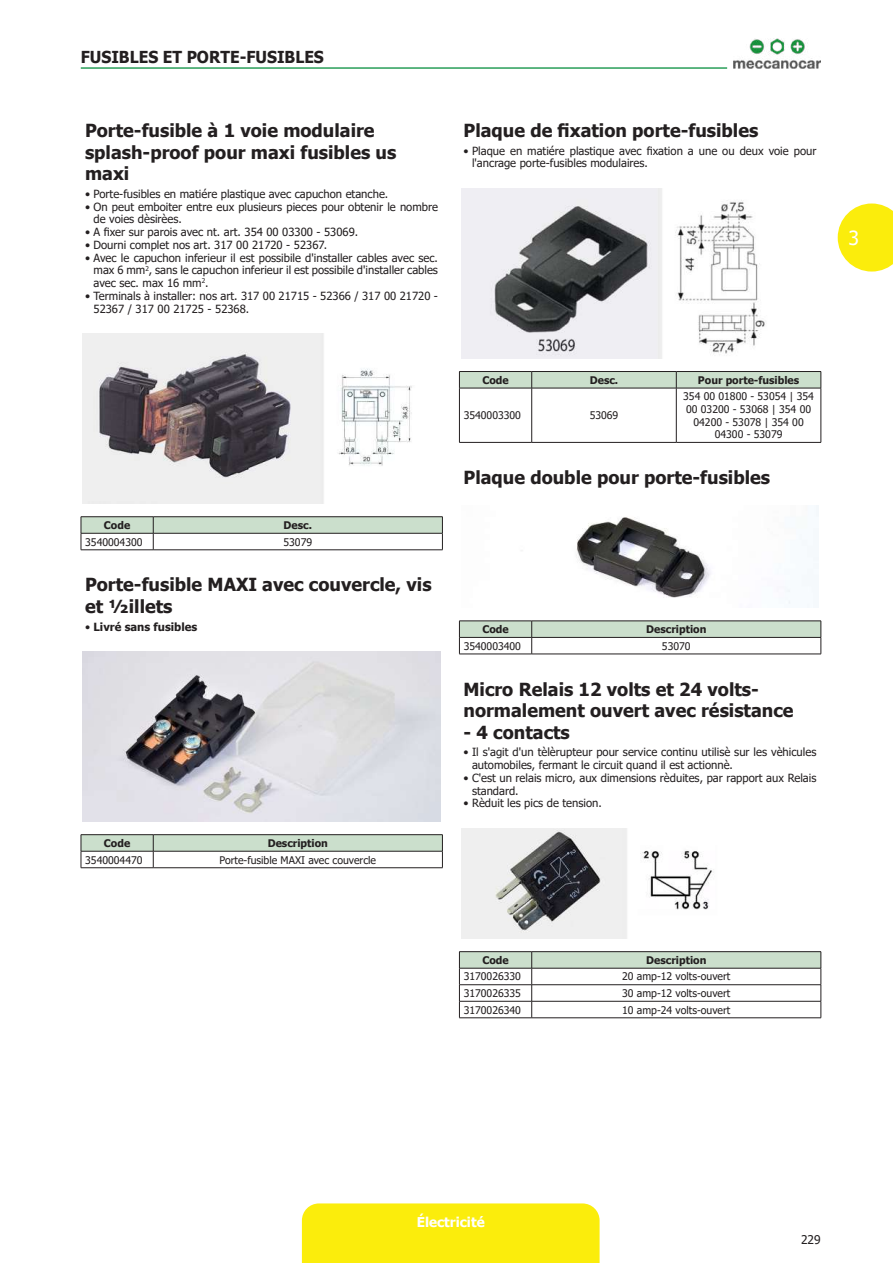
<style>
.page{position:relative;width:893px;height:1263px;background:#fff}
.page>*{position:absolute;margin:0;border:0;box-sizing:border-box;transform-origin:0 0}
.t1{font:19.5px "Tahoma";color:#fff}
.t2{font:700 18px/21.6px "Tahoma";color:#231f20}
.t3{font:700 16.5px "Tahoma";color:#231f20;scale:.95 1}
.t4{font:700 13.5px "Tahoma";color:#fff}
.t5{font:12px "Tahoma";color:#231f20}
.t6{font:11.25px/12.8px "Tahoma";color:#231f20}
.t7{font:700 11.25px "Tahoma";color:#231f20}
.t8{font:10.5px/12.6px "Tahoma";color:#231f20;text-align:center}
.t9{font:700 10.5px "Tahoma";color:#231f20}
.s1{font-weight:400}
</style>
<div class="page">
<div style="left:302px;top:1203px;width:298px;height:60px;background:#fbed0c"></div>
<svg style="left:838px;top:203px;width:55px;height:69px"></svg>
<img style="left:733px;top:38px;width:88px;height:31px">
<hr style="left:81px;top:67px;width:646px;height:2px;background:#2a9e59">
<img style="left:83px;top:334px;width:329px;height:170px">
<hr style="left:81px;top:516px;width:72px;height:1px;background:#231f20">
<hr style="left:153px;top:516px;width:290px;height:1px;background:#231f20">
<svg style="left:81px;top:517px;width:362px;height:32px"></svg>
<hr style="left:81px;top:549px;width:72px;height:1px;background:#231f20">
<hr style="left:153px;top:549px;width:290px;height:1px;background:#231f20">
<img style="left:83px;top:652px;width:357px;height:170px">
<hr style="left:81px;top:834px;width:72px;height:1px;background:#231f20">
<hr style="left:153px;top:834px;width:290px;height:1px;background:#231f20">
<svg style="left:81px;top:835px;width:362px;height:32px"></svg>
<hr style="left:81px;top:867px;width:72px;height:1px;background:#231f20">
<hr style="left:153px;top:867px;width:290px;height:1px;background:#231f20">
<img style="left:461px;top:189px;width:304px;height:170px">
<svg style="left:459px;top:371px;width:363px;height:17px;background:#bcb"></svg>
<hr style="left:459px;top:388px;width:73px;height:1px;background:#231f20">
<hr style="left:459px;top:388px;width:1px;height:54px;background:#231f20">
<hr style="left:532px;top:388px;width:144px;height:1px;background:#231f20">
<hr style="left:531px;top:388px;width:1px;height:54px;background:#231f20">
<hr style="left:676px;top:388px;width:145px;height:1px;background:#231f20">
<hr style="left:676px;top:388px;width:1px;height:54px;background:#231f20">
<hr style="left:821px;top:388px;width:1px;height:54px;background:#231f20">
<hr style="left:459px;top:442px;width:73px;height:1px;background:#231f20">
<hr style="left:532px;top:442px;width:144px;height:1px;background:#231f20">
<hr style="left:676px;top:442px;width:145px;height:1px;background:#231f20">
<img style="left:576px;top:506px;width:242px;height:98px">
<svg style="left:459px;top:621px;width:363px;height:33px"></svg>
<hr style="left:459px;top:654px;width:73px;height:1px;background:#231f20">
<hr style="left:532px;top:654px;width:289px;height:1px;background:#231f20">
<img style="left:461px;top:828px;width:253px;height:111px">
<hr style="left:459px;top:951px;width:73px;height:1px;background:#231f20">
<hr style="left:532px;top:951px;width:289px;height:1px;background:#231f20">
<svg style="left:459px;top:952px;width:363px;height:65px"></svg>
<hr style="left:459px;top:1017px;width:73px;height:1px;background:#231f20">
<hr style="left:532px;top:1017px;width:289px;height:1px;background:#231f20">
<h3 class="t3" style="left:81px;top:45px;width:21px">Fusibles</h3>
<h3 class="t3" style="left:163px;top:45px;width:99px">et porte-fusibles</h3>
<h2 class="t2" style="left:85px;top:120px;width:313px">Porte-fusible à 1 voie modulaire splash-proof pour maxi fusibles us maxi</h2>
<p class="t6" style="left:85px;top:188px;width:305px">• Porte-fusibles en matiére plastique avec capuchon etanche.</p>
<p class="t6" style="left:94px;top:201px;width:346px;text-indent:-9px">• On peut emboiter entre eux plusieurs pieces pour obtenir le nombre de voies dèsirèes.</p>
<p class="t6" style="left:85px;top:226px;width:275px">• A fixer sur parois avec nt. art. 354 00 03300 - 53069.</p>
<p class="t6" style="left:85px;top:239px;width:244px">• Dourni complet nos art. 317 00 21720 - 52367.</p>
<p class="t6" style="left:94px;top:252px;width:346px;text-align:justify;text-indent:-9px">• Avec le capuchon inferieur il est possibile d'installer cables avec sec. max 6 mm<sup>2</sup>, sans le capuchon inferieur il est possibile d'installer cables avec sec. max 16 mm<sup>2</sup>.</p>
<p class="t6" style="left:94px;top:290px;width:346px;text-indent:-9px">• Terminals à installer: nos art. 317 00 21715 - 52366 / 317 00 21720 -<br>52367 / 317 00 21725 - 52368.</p>
<p class="t9" style="left:104px;top:518px;width:28px">Code</p>
<p class="t9" style="left:284px;top:518px;width:30px">Desc.</p>
<p class="t8" style="left:85px;top:536px;width:59px">3540004300</p>
<p class="t8" style="left:283px;top:536px;width:30px">53079</p>
<h2 class="t2" style="left:85px;top:575px;width:348px">Porte-fusible MAXI avec couvercle, vis et ½illets</h2>
<p class="t7" style="left:85px;top:618px;width:114px"><span class="s1">•</span> Livré sans fusibles</p>
<p class="t9" style="left:104px;top:836px;width:28px">Code</p>
<p class="t9" style="left:268px;top:836px;width:62px">Description</p>
<p class="t8" style="left:85px;top:854px;width:59px">3540004470</p>
<p class="t8" style="left:220px;top:854px;width:158px">Porte-fusible MAXI avec couvercle</p>
<h2 class="t2" style="left:463px;top:120px;width:296px">Plaque de fixation porte-fusibles</h2>
<p class="t6" style="left:472px;top:145px;width:346px;text-indent:-9px">• Plaque en matiére plastique avec fixation a une ou deux voie pour l'ancrage porte-fusibles modulaires.</p>
<p class="t9" style="left:482px;top:373px;width:28px">Code</p>
<p class="t9" style="left:590px;top:373px;width:30px">Desc.</p>
<p class="t9" style="left:698px;top:373px;width:103px">Pour porte-fusibles</p>
<p class="t8" style="left:464px;top:410px;width:59px">3540003300</p>
<p class="t8" style="left:590px;top:410px;width:30px">53069</p>
<p class="t8" style="left:683px;top:391px;width:132px">354 00 01800 - 53054 | 354<br>00 03200 - 53068 | 354 00<br>04200 - 53078 | 354 00<br>04300 - 53079</p>
<h2 class="t2" style="left:463px;top:467px;width:308px">Plaque double pour porte-fusibles</h2>
<p class="t9" style="left:482px;top:622px;width:28px">Code</p>
<p class="t9" style="left:646px;top:622px;width:62px">Description</p>
<p class="t8" style="left:464px;top:640px;width:59px">3540003400</p>
<p class="t8" style="left:662px;top:640px;width:30px">53070</p>
<h2 class="t2" style="left:463px;top:679px;width:332px">Micro Relais 12 volts et 24 volts&shy;normalement ouvert avec résistance</h2>
<h2 class="t2" style="left:463px;top:722px;width:108px">- 4 contacts</h2>
<p class="t6" style="left:472px;top:746px;width:346px;text-indent:-9px">• Il s'agit d'un tèlèrupteur pour service continu utilisè sur les vèhicules automobiles, fermant le circuit quand il est actionnè.</p>
<p class="t6" style="left:472px;top:772px;width:346px;text-indent:-9px">• C'est un relais micro, aux dimensions rèduites, par rapport aux Relais standard.</p>
<p class="t6" style="left:463px;top:797px;width:140px">• Rèduit les pics de tension.</p>
<h1 class="t1" style="left:848px;top:225px;width:12px">3</h1>
<p class="t9" style="left:482px;top:953px;width:28px">Code</p>
<p class="t9" style="left:646px;top:953px;width:62px">Description</p>
<p class="t8" style="left:464px;top:971px;width:59px">3170026330</p>
<p class="t8" style="left:622px;top:971px;width:110px">20 amp-12 volts-ouvert</p>
<p class="t8" style="left:464px;top:987px;width:59px">3170026335</p>
<p class="t8" style="left:622px;top:987px;width:110px">30 amp-12 volts-ouvert</p>
<p class="t8" style="left:464px;top:1004px;width:59px">3170026340</p>
<p class="t8" style="left:622px;top:1004px;width:110px">10 amp-24 volts-ouvert</p>
<p class="t4" style="left:417px;top:1212px;width:69px">Électricité</p>
<p class="t5" style="left:801px;top:1231px;width:21px">229</p>
</div>
